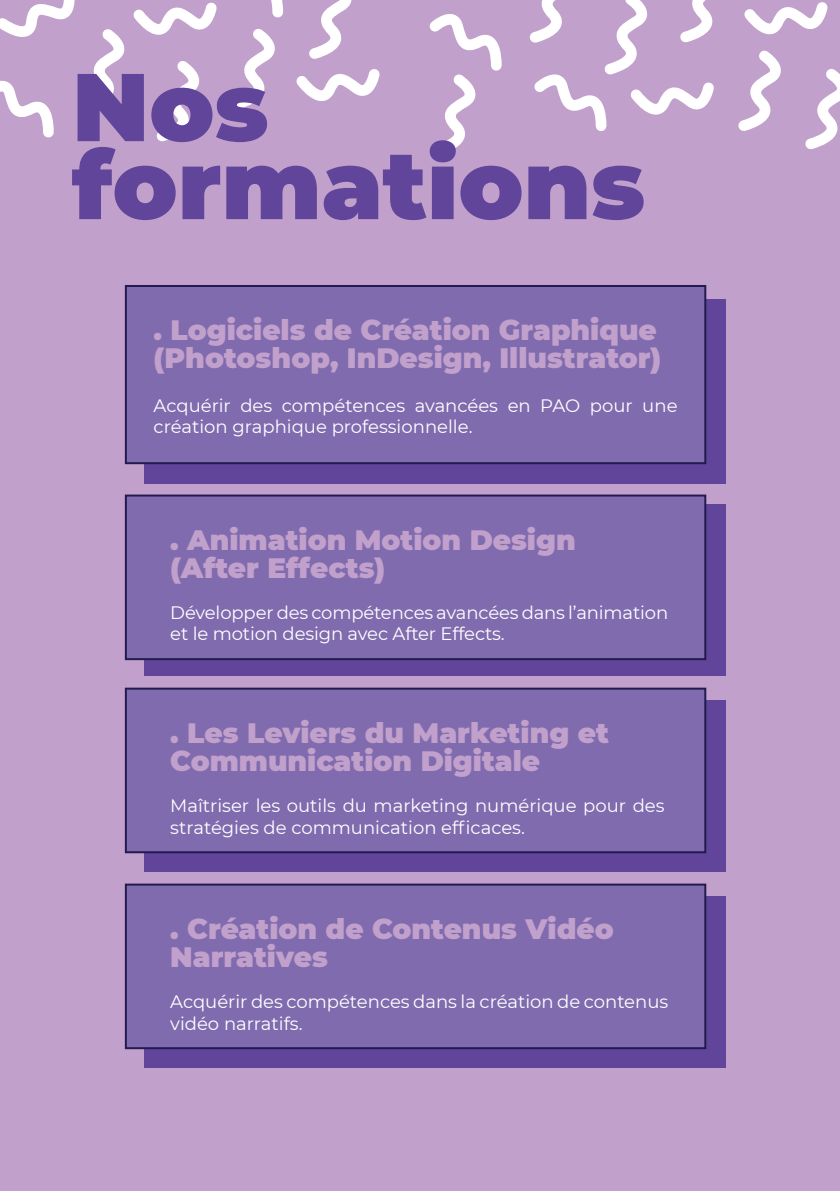
<style>
.page{position:relative;width:840px;height:1191px;background:#fff}
.page>*{position:absolute;margin:0;border:0;box-sizing:border-box;transform-origin:0 0}
.t1{font:900 96px/78px "Montserrat";color:#60459b}
.t2{font:900 28px/28px "Montserrat";color:#c1a1cb}
.t3{font:18px/21.6px "Montserrat";color:#fff}
</style>
<div class="page">
<div style="left:0;top:0;width:839px;height:1191px;background:#c1a1cb"></div>
<svg style="left:429px;top:14px;width:73px;height:141px"></svg>
<svg style="left:529px;top:0;width:310px;height:150px"></svg>
<svg style="left:0;top:0;width:380px;height:142px"></svg>
<div style="left:144px;top:299px;width:581px;height:184px;background:#60459b"></div>
<div style="left:144px;top:504px;width:581px;height:172px;background:#60459b"></div>
<div style="left:144px;top:700px;width:581px;height:171px;background:#60459b"></div>
<div style="left:144px;top:896px;width:581px;height:171px;background:#60459b"></div>
<div style="left:125px;top:285px;width:581px;height:179px;background:#806baf;border:2px solid #231b50"></div>
<div style="left:125px;top:494px;width:581px;height:166px;background:#806baf;border:2px solid #231b50"></div>
<div style="left:125px;top:687px;width:581px;height:166px;background:#806baf;border:2px solid #231b50"></div>
<div style="left:125px;top:883px;width:581px;height:166px;background:#806baf;border:2px solid #231b50"></div>
<h1 class="t1" style="left:72px;top:62px;width:574px">Nos formations</h1>
<h2 class="t2" style="left:153px;top:315px;width:509px">. Logiciels de Création Graphique (Photoshop, InDesign, Illustrator)</h2>
<p class="t3" style="left:153px;top:394px;width:525px">Acquérir des compétences avancées en PAO pour une création graphique professionnelle.</p>
<h2 class="t2" style="left:170px;top:524px;width:406px">. Animation Motion Design (After Effects)</h2>
<p class="t3" style="left:170px;top:601px;width:499px">Développer des compétences avancées dans l’animation et le motion design avec After Effects.</p>
<h2 class="t2" style="left:170px;top:717px;width:440px">. Les Leviers du Marketing et<br>Communication Digitale</h2>
<p class="t3" style="left:170px;top:794px;width:495px">Maîtriser les outils du marketing numérique pour des stratégies de communication efficaces.</p>
<h2 class="t2" style="left:170px;top:913px;width:445px">. Création de Contenus Vidéo<br>Narratives</h2>
<p class="t3" style="left:170px;top:990px;width:499px">Acquérir des compétences dans la création de contenus vidéo narratifs.</p>
</div>
